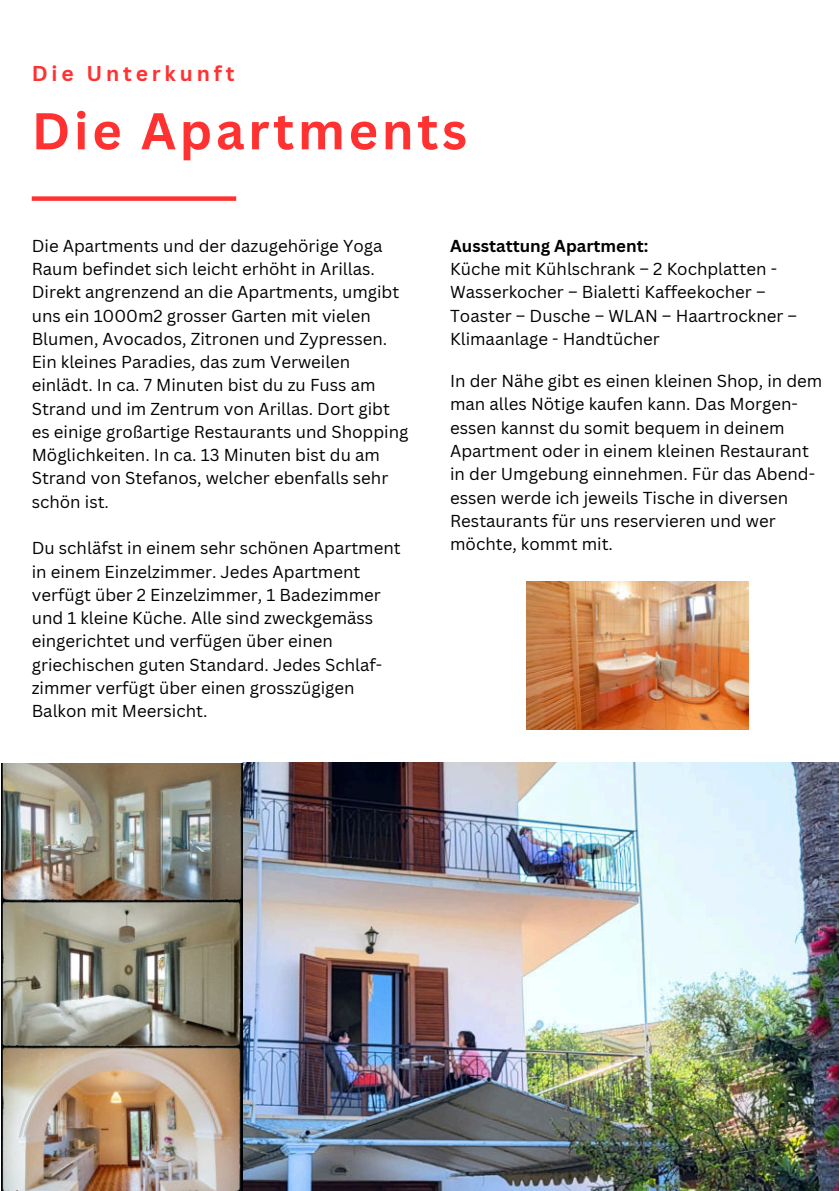
<style>
.page{position:relative;width:839px;height:1191px;background:#fff}
.page>*{position:absolute;margin:0;border:0;box-sizing:border-box;transform-origin:0 0}
.t1{font:700 50.6px "Canva Sans";letter-spacing:.07em;color:#ff3131}
.t2{font:700 21px "Canva Sans";letter-spacing:.185em;color:#ff3131}
.t3{font:16.8px/23.2px "Canva Sans";color:#000}
.t4{font:700 16.8px "Canva Sans";color:#000}
</style>
<div class="page">
<img style="left:2px;top:763px;width:836px;height:428px">
<div style="left:32px;top:196px;width:204px;height:5px;background:#ff3131"></div>
<img style="left:526px;top:581px;width:222px;height:149px">
<img style="left:3px;top:763px;width:238px;height:428px">
<p class="t2" style="left:32px;top:61px;width:204px">Die Unterkunft</p>
<h1 class="t1" style="left:32px;top:101px;width:437px">Die Apartments</h1>
<p class="t3" style="left:32px;top:234px;width:378px">Die Apartments und der dazugehörige Yoga Raum befindet sich leicht erhöht in Arillas.<br>Direkt angrenzend an die Apartments, umgibt uns ein 1000m2 grosser Garten mit vielen Blumen, Avocados, Zitronen und Zypressen.<br>Ein kleines Paradies, das zum Verweilen einlädt. In ca. 7 Minuten bist du zu Fuss am Strand und im Zentrum von Arillas. Dort gibt es einige großartige Restaurants und Shopping Möglichkeiten. In ca. 13 Minuten bist du am Strand von Stefanos, welcher ebenfalls sehr schön ist.</p>
<p class="t3" style="left:32px;top:537px;width:370px">Du schläfst in einem sehr schönen Apartment in einem Einzelzimmer. Jedes Apartment verfügt über 2 Einzelzimmer, 1 Badezimmer und 1 kleine Küche. Alle sind zweckgemäss eingerichtet und verfügen über einen griechischen guten Standard. Jedes Schlaf&shy;zimmer verfügt über einen grosszügigen Balkon mit Meersicht.</p>
<p class="t4" style="left:450px;top:236px;width:200px">Ausstattung Apartment:</p>
<p class="t3" style="left:450px;top:258px;width:348px">Küche mit Kühlschrank – 2 Kochplatten - Wasserkocher – Bialetti Kaffeekocher – Toaster – Dusche – WLAN – Haartrockner – Klimaanlage - Handtücher</p>
<p class="t3" style="left:450px;top:370px;width:374px">In der Nähe gibt es einen kleinen Shop, in dem man alles Nötige kaufen kann. Das Morgen&shy;essen kannst du somit bequem in deinem Apartment oder in einem kleinen Restaurant in der Umgebung einnehmen. Für das Abend&shy;essen werde ich jeweils Tische in diversen Restaurants für uns reservieren und wer möchte, kommt mit.</p>
</div>
